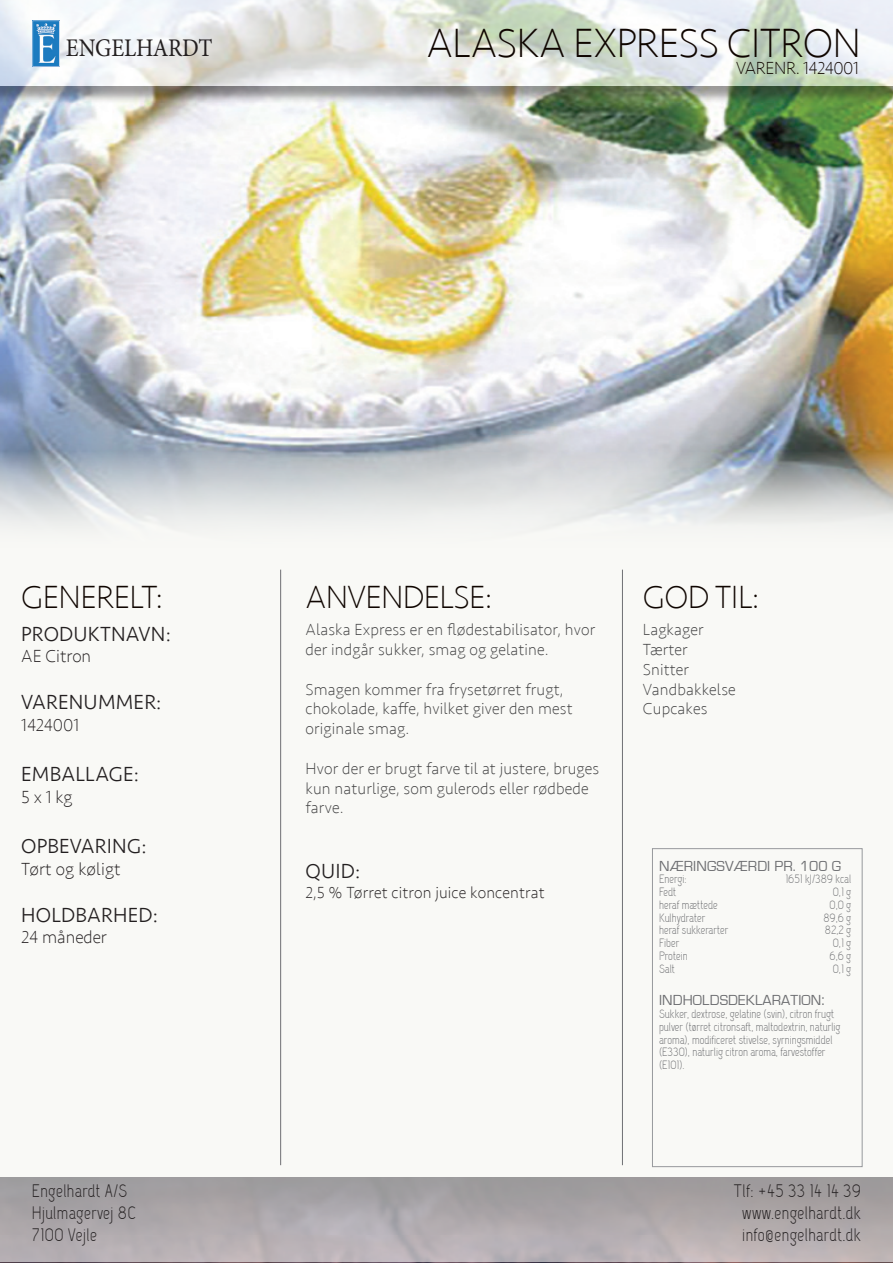
<style>
.page{position:relative;width:893px;height:1263px;background:#fff}
.page>*{position:absolute;margin:0;border:0;box-sizing:border-box;transform-origin:0 0}
.t1{font:200 42px "Seravek";letter-spacing:-.02em;color:#0f0500}
.t2{font:200 33px "Seravek";letter-spacing:-.02em;color:#0f0500}
.t3{font:25.35px "Minion Pro";letter-spacing:-.005em;color:#231f20;scale:.89 1}
.t4{font:300 21px "Seravek";letter-spacing:.01em;color:#231f20}
.t5{font:18px/21.6px "Capsuula";letter-spacing:.02em;color:#231f20}
.t6{font:200 18px "Seravek";color:#231f20}
.t7{font:200 18px "Seravek";letter-spacing:-.02em;color:#0f0500}
.t8{font:200 16.5px/19.8px "Seravek";letter-spacing:.01em;color:#3e3e3f}
.t9{font:200 16.5px "Seravek";letter-spacing:.01em;color:#231f20}
.t10{font:15px "Eurostile";letter-spacing:.01em;color:#6c6d70}
.t11{font:12px/12.8px "Capsuula";color:#6c6d70}
.s1{font-size:16.5px}
</style>
<div class="page">
<div style="left:0;top:1176px;width:893px;height:86px;background:linear-gradient(to bottom,#9b999a,#bfb6ba)"></div>
<div style="left:0;top:410px;width:893px;height:766px;background:#f9f9f6"></div>
<img style="left:0;top:104px;width:893px;height:422px">
<div style="left:0;top:0;width:893px;height:104px;background:#231f20;opacity:.75"></div>
<svg style="left:0;top:0;width:893px;height:86px"></svg>
<div style="left:652px;top:848px;width:210px;height:319px;border:1px solid #97999c"></div>
<hr style="left:280px;top:570px;width:1px;height:595px;background:#6f7073">
<hr style="left:622px;top:570px;width:1px;height:595px;background:#6f7073">
<img style="left:32px;top:20px;width:27px;height:47px">
<h3 class="t3" style="left:66px;top:31px;width:166px">ENGELHARDT</h3>
<h1 class="t1" style="left:426px;top:18px;width:436px">ALASKA EXPRESS CITRON</h1>
<h3 class="t7" style="left:736px;top:57px;width:124px">VARENR. 1424001</h3>
<h2 class="t2" style="left:21px;top:577px;width:143px">GENERELT:</h2>
<h3 class="t4" style="left:21px;top:621px;width:151px">PRODUKTNAVN:</h3>
<h3 class="t6" style="left:21px;top:646px;width:71px">AE Citron</h3>
<h3 class="t4" style="left:21px;top:690px;width:142px">VARENUMMER:</h3>
<h3 class="t6" style="left:21px;top:714px;width:59px">1424001</h3>
<h3 class="t4" style="left:21px;top:762px;width:119px">EMBALLAGE:</h3>
<h3 class="t6" style="left:21px;top:786px;width:53px">5 x 1 kg</h3>
<h3 class="t4" style="left:21px;top:834px;width:127px">OPBEVARING:</h3>
<h3 class="t6" style="left:21px;top:858px;width:101px">Tørt og køligt</h3>
<h3 class="t4" style="left:21px;top:902px;width:138px">HOLDBARHED:</h3>
<h3 class="t6" style="left:21px;top:926px;width:87px">24 måneder</h3>
<h2 class="t2" style="left:305px;top:577px;width:189px">ANVENDELSE:</h2>
<h3 class="t8" style="left:305px;top:620px;width:291px">Alaska Express er en flødestabilisator, hvor der indgår sukker, smag og gelatine.</h3>
<h3 class="t8" style="left:305px;top:679px;width:269px">Smagen kommer fra frysetørret frugt, chokolade, kaffe, hvilket giver den mest originale smag.</h3>
<h3 class="t8" style="left:305px;top:759px;width:295px">Hvor der er brugt farve til at justere, bruges kun naturlige, som gulerods eller rødbede farve.</h3>
<h3 class="t4" style="left:305px;top:859px;width:56px">QUID:</h3>
<h3 class="t9" style="left:305px;top:883px;width:241px">2,5 % Tørret citron juice koncentrat</h3>
<h2 class="t2" style="left:643px;top:577px;width:118px">GOD TIL:</h2>
<h3 class="t8" style="left:643px;top:620px;width:94px">Lagkager<br>Tærter<br>Snitter<br>Vandbakkelse<br>Cupcakes</h3>
<p class="t10" style="left:659px;top:858px;width:184px">NÆRINGSVÆRDI PR. 100 G</p>
<p class="t11" style="left:659px;top:874px;width:29px">Energi:</p>
<p class="t11" style="left:785px;top:874px;width:67px">1651 kJ/389 kcal</p>
<p class="t11" style="left:659px;top:887px;width:19px">Fedt</p>
<p class="t11" style="left:833px;top:887px;width:20px">0,1 g</p>
<p class="t11" style="left:659px;top:899px;width:60px">heraf mættede</p>
<p class="t11" style="left:830px;top:899px;width:23px">0,0 g</p>
<p class="t11" style="left:659px;top:912px;width:48px">Kulhydrater</p>
<p class="t11" style="left:823px;top:912px;width:29px">89,6 g</p>
<p class="t11" style="left:659px;top:925px;width:71px">heraf sukkerarter</p>
<p class="t11" style="left:825px;top:925px;width:28px">82,2 g</p>
<p class="t11" style="left:659px;top:938px;width:22px">Fiber</p>
<p class="t11" style="left:833px;top:938px;width:20px">0,1 g</p>
<p class="t11" style="left:659px;top:950px;width:30px">Protein</p>
<p class="t11" style="left:830px;top:950px;width:23px">6,6 g</p>
<p class="t11" style="left:659px;top:963px;width:17px">Salt</p>
<p class="t11" style="left:833px;top:963px;width:20px">0,1 g</p>
<p class="t10" style="left:659px;top:992px;width:167px">INDHOLDSDEKLARATION<span class="s1">:</span></p>
<p class="t11" style="left:659px;top:1008px;width:183px">Sukker, dextrose, gelatine (svin), citron frugt pulver (tørret citronsaft, maltodextrin, naturlig aroma), modificeret stivelse, syrningsmiddel (E330), naturlig citron aroma, farvestoffer (E101).</p>
<h3 class="t5" style="left:32px;top:1182px;width:106px">Engelhardt A/S<br>Hjulmagervej 8C<br>7100 Vejle</h3>
<h3 class="t5" style="left:734px;top:1182px;width:129px;text-align:center">Tlf: +45 33 14 14 39 www.engelhardt.dk info@engelhardt.dk</h3>
</div>
